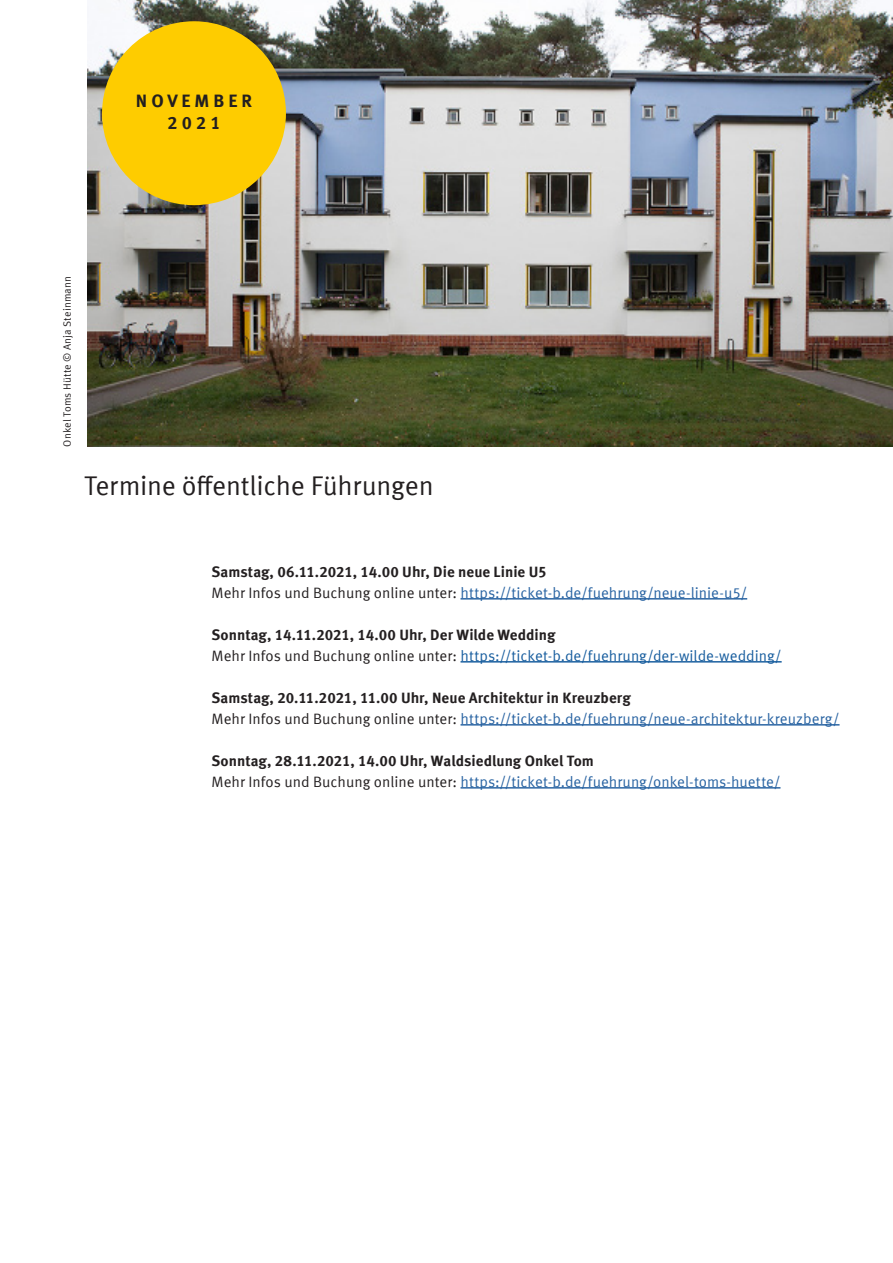
<style>
.page{position:relative;width:893px;height:1263px;background:#fff}
.page>*{position:absolute;margin:0;border:0;box-sizing:border-box;transform-origin:0 0}
.t1{font:27px "Meta Offc Norm";letter-spacing:-.01em;color:#231f20}
.t2{font:700 18px "Meta Offc";color:#231f20}
.t3{font:15px "Meta Offc Norm";color:#2863a2}
.t4{font:700 15px "Meta Offc";color:#231f20}
.t5{font:15px "Meta Offc Norm";color:#175d9e}
.t6{font:10.5px "Meta Offc Norm";letter-spacing:.015em;color:#231f20}
.s1{color:#231f20}
</style>
<div class="page">
<img style="left:87px;top:0;width:806px;height:446px">
<hr style="left:460px;top:598px;width:287px;height:1px;background:#2863a2">
<hr style="left:460px;top:661px;width:322px;height:1px;background:#175d9e">
<hr style="left:460px;top:724px;width:379px;height:1px;background:#2863a2">
<hr style="left:460px;top:787px;width:320px;height:1px;background:#2863a2">
<div style="left:102px;top:21px;width:184px;height:184px;background:#fecc00;border-radius:50%"></div>
<p class="t2" style="left:136px;top:90px;width:118px">N O V E M B E R</p>
<p class="t2" style="left:167px;top:112px;width:55px">2 0 2 1</p>
<p class="t6" style="left:61px;top:446px;width:172px;rotate:-90deg">Onkel Toms Hütte © Anja Steinmann</p>
<p class="t1" style="left:84px;top:470px;width:351px">Termine öffentliche Führungen</p>
<p class="t4" style="left:212px;top:563px;width:337px">Samstag, 06.11.2021, 14.00 Uhr, Die neue Linie U5</p>
<p class="t3" style="left:212px;top:584px;width:537px"><span class="s1">Mehr Infos und Buchung online unter:</span> https://ticket-b.de/fuehrung/neue-linie-u5/</p>
<p class="t4" style="left:212px;top:626px;width:345px">Sonntag, 14.11.2021, 14.00 Uhr, Der Wilde Wedding</p>
<p class="t5" style="left:212px;top:647px;width:572px"><span class="s1">Mehr Infos und Buchung online unter:</span> https://ticket-b.de/fuehrung/der-wilde-wedding/</p>
<p class="t4" style="left:212px;top:689px;width:421px">Samstag, 20.11.2021, 11.00 Uhr, Neue Architektur in Kreuzberg</p>
<p class="t3" style="left:212px;top:710px;width:629px"><span class="s1">Mehr Infos und Buchung online unter:</span> https://ticket-b.de/fuehrung/neue-architektur-kreuzberg/</p>
<p class="t4" style="left:212px;top:752px;width:384px">Sonntag, 28.11.2021, 14.00 Uhr, Waldsiedlung Onkel Tom</p>
<p class="t3" style="left:212px;top:773px;width:570px"><span class="s1">Mehr Infos und Buchung online unter:</span> https://ticket-b.de/fuehrung/onkel-toms-huette/</p>
</div>
